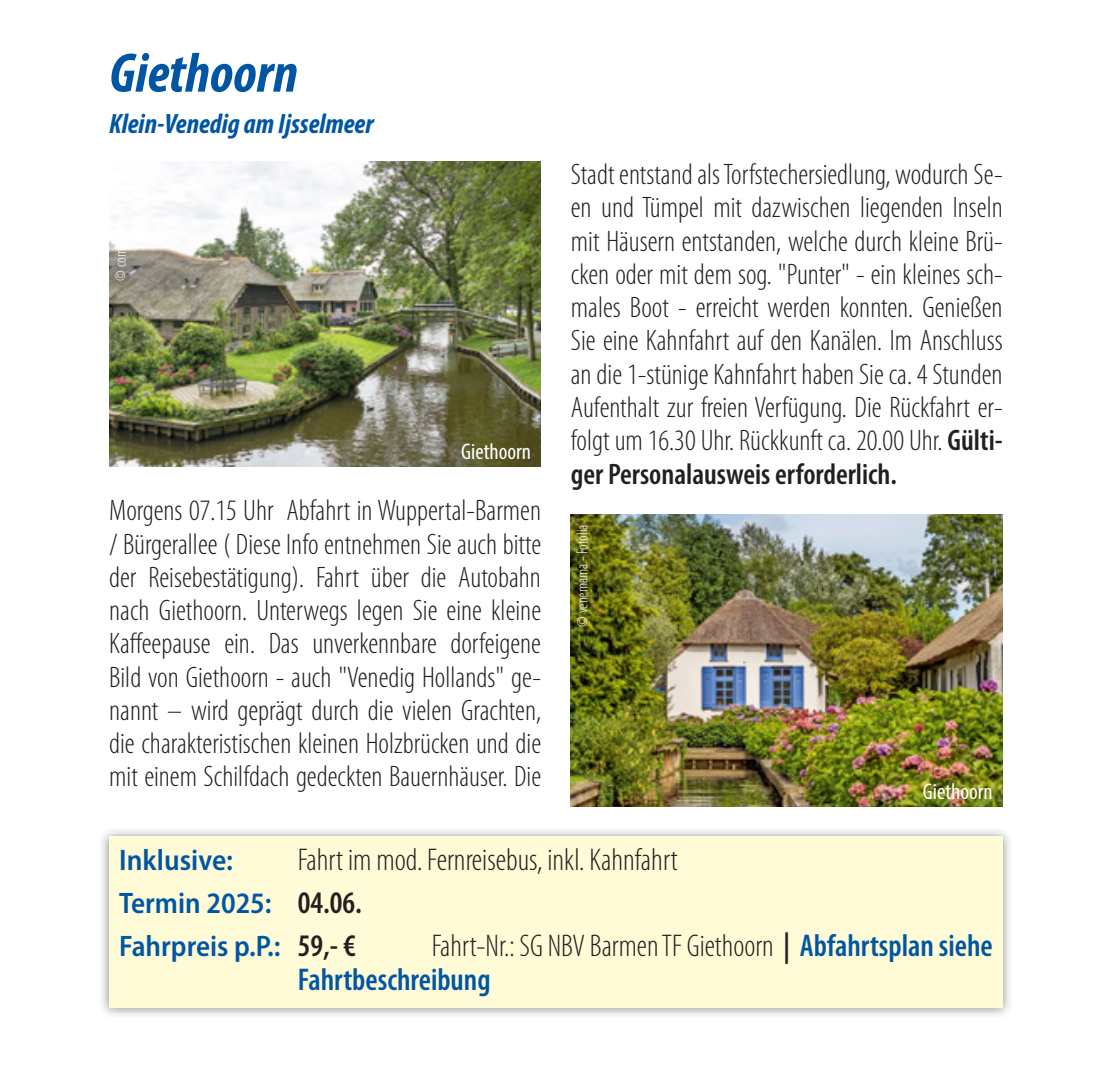
<style>
.page{position:relative;width:1112px;height:1087px;background:#fff}
.page>*{position:absolute;margin:0;border:0;box-sizing:border-box;transform-origin:0 0}
.S01_Headline{font:italic 700 condensed 56px "Myriad Pro";color:#0156a3}
.pstyle_date{font:600 condensed 31.5px/33.2px "Myriad Pro";color:#0156a3}
.pstyle_service{font:300 condensed 31.5px "Myriad Pro";color:#231f20}
.S03_Beschreibung{font:300 condensed 29.75px/33.2px "Myriad Pro";color:#231f20;text-align:justify}
.pstyle_date-2{font:600 semi-condensed 29.75px "Myriad Pro";color:#0156a3}
.pstyle_service-2{font:600 semi-condensed 29.75px "Myriad Pro";color:#0156a3}
.S02_Subline{font:italic 700 condensed 28px "Myriad Pro";color:#0156a3}
.S08_Caption{font:condensed 22.75px "Myriad Pro";color:#fff}
.S07_Copyright{font:300 condensed 15.75px "Myriad Pro";color:#fff}
.s1{font-weight:600}
.s2{font-stretch:condensed;font-size:31.5px;color:#231f20}
.s3{font-weight:300;color:#231f20}
.s4{color:#231f20}
</style>
<div class="page">
<div style="left:98px;top:825px;width:915px;height:193px;background:#231f20;opacity:.5"></div>
<div style="left:109px;top:836px;width:893px;height:171px;background:#fffbd6"></div>
<img style="left:109px;top:162px;width:432px;height:304px">
<img style="left:570px;top:514px;width:432px;height:292px">
<p class="S01_Headline" style="left:109px;top:38px;width:190px">Giethoorn</p>
<p class="S02_Subline" style="left:109px;top:106px;width:266px">Klein-Venedig am Ijsselmeer</p>
<p class="S08_Caption" style="left:461px;top:437px;width:71px">Giethoorn</p>
<p class="S03_Beschreibung" style="left:109px;top:494px;width:433px">Morgens 07.15 Uhr Abfahrt in Wuppertal-Barmen / Bürgerallee ( Diese Info entnehmen Sie auch bitte der Reisebestätigung). Fahrt über die Autobahn nach Giethoorn. Unterwegs legen Sie eine kleine Kaffeepause ein. Das unverkennbare dorfeigene Bild von Giethoorn - auch "Venedig Hollands" ge&shy;nannt – wird geprägt durch die vielen Grachten, die charakteristischen kleinen Holzbrücken und die mit einem Schilfdach gedeckten Bauernhäuser. Die</p>
<p class="S03_Beschreibung" style="left:570px;top:158px;width:433px">Stadt entstand als Torfstechersiedlung, wodurch Se&shy;en und Tümpel mit dazwischen liegenden Inseln mit Häusern entstanden, welche durch kleine Brü&shy;cken oder mit dem sog. "Punter" - ein kleines sch&shy;males Boot - erreicht werden konnten. Genießen Sie eine Kahnfahrt auf den Kanälen. Im Anschluss an die 1-stünige Kahnfahrt haben Sie ca. 4 Stunden Aufenthalt zur freien Verfügung. Die Rückfahrt er&shy;folgt um 16.30 Uhr. Rückkunft ca. 20.00 Uhr. <span class="s1">Gülti&shy;ger Personalausweis erforderlich.</span></p>
<p class="S07_Copyright" style="left:574px;top:626px;width:103px;rotate:-90deg">© venemama - Fotolia</p>
<p class="S08_Caption" style="left:922px;top:777px;width:71px">Giethoorn</p>
<p class="pstyle_service-2" style="left:119px;top:843px;width:115px">Inklusive:</p>
<p class="pstyle_service" style="left:298px;top:842px;width:381px">Fahrt im mod. Fernreisebus, inkl. Kahnfahrt</p>
<p class="pstyle_date-2" style="left:119px;top:886px;width:244px">Termin 2025: <span class="s2">04.06.</span></p>
<p class="pstyle_date-2" style="left:119px;top:930px;width:238px">Fahrpreis p.P.: <span class="s2">59,- €</span></p>
<p class="pstyle_date" style="left:298px;top:929px;width:696px;text-indent:134px"><span class="s3">Fahrt-Nr.: SG NBV Barmen TF Giethoorn</span> <span class="s4">|</span> Abfahrtsplan siehe<br>Fahrtbeschreibung</p>
</div>
